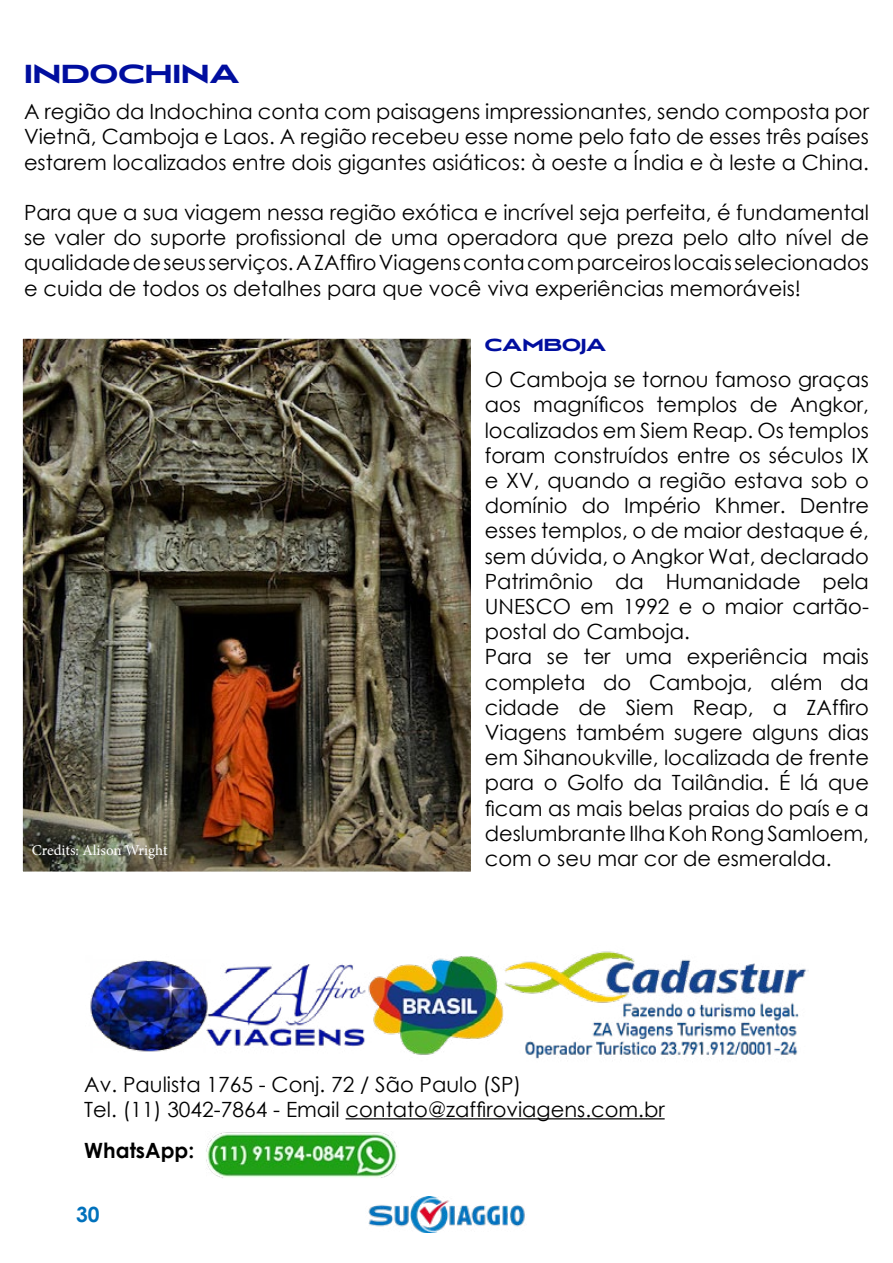
<style>
.page{position:relative;width:893px;height:1263px;background:#fff}
.page>*{position:absolute;margin:0;border:0;box-sizing:border-box;transform-origin:0 0}
.t1{font:700 27px "Anisette Std";color:#000e9f}
.t2{font:21px/25.2px "Century Gothic";color:#000}
.t3{font:700 21px "Century Gothic";color:#000}
.t4{font:700 21px "Century Gothic";color:#0071bc}
.t5{font:700 18px "Anisette Std";color:#000e9f}
.t6{font:15px "Minion Pro";color:#fff}
</style>
<div class="page">
<img style="left:368px;top:1196px;width:157px;height:36px">
<img style="left:24px;top:340px;width:446px;height:530px">
<div style="left:9px;top:325px;width:476px;height:560px;border:14px solid #fff"></div>
<hr style="left:346px;top:1118px;width:319px;height:1px;background:#000">
<img style="left:90px;top:951px;width:719px;height:108px">
<img style="left:206px;top:1132px;width:192px;height:46px">
<p class="t1" style="left:24px;top:59px;width:217px">INDOCHINA</p>
<p class="t2" style="left:24px;top:99px;width:846px;text-align:justify">A região da Indochina conta com paisagens impressionantes, sendo composta por Vietnã, Camboja e Laos. A região recebeu esse nome pelo fato de esses três países estarem localizados entre dois gigantes asiáticos: à oeste a Índia e à leste a China.</p>
<p class="t2" style="left:24px;top:200px;width:846px;text-align:justify">Para que a sua viagem nessa região exótica e incrível seja perfeita, é fundamental se valer do suporte profissional de uma operadora que preza pelo alto nível de qualidade de seus serviços. A ZAffiro Viagens conta com parceiros locais selecionados e cuida de todos os detalhes para que você viva experiências memoráveis!</p>
<p class="t6" style="left:32px;top:840px;width:137px">Credits: Alison Wright</p>
<p class="t5" style="left:485px;top:335px;width:123px">CAMBOJA</p>
<p class="t2" style="left:485px;top:367px;width:386px">O Camboja se tornou famoso graças aos magníficos templos de Angkor, localizados em Siem Reap. Os templos foram construídos entre os séculos IX e XV, quando a região estava sob o domínio do Império Khmer. Dentre esses templos, o de maior destaque é, sem dúvida, o Angkor Wat, declarado<br>Patrimônio da Humanidade pela<br>UNESCO em 1992 e o maior cartão&shy;postal do Camboja.<br>Para se ter uma experiência mais completa do Camboja, além da cidade de Siem Reap, a ZAffiro<br>Viagens também sugere alguns dias em Sihanoukville, localizada de frente para o Golfo da Tailândia. É lá que ficam as mais belas praias do país e a deslumbrante Ilha Koh Rong Samloem, com o seu mar cor de esmeralda.</p>
<p class="t2" style="left:84px;top:1071px;width:582px">Av. Paulista 1765 - Conj. 72 / São Paulo (SP)<br>Tel. (11) 3042-7864 - Email contato@zaffiroviagens.com.br</p>
<p class="t3" style="left:84px;top:1135px;width:112px">WhatsApp:</p>
<p class="t4" style="left:76px;top:1199px;width:25px">30</p>
</div>
